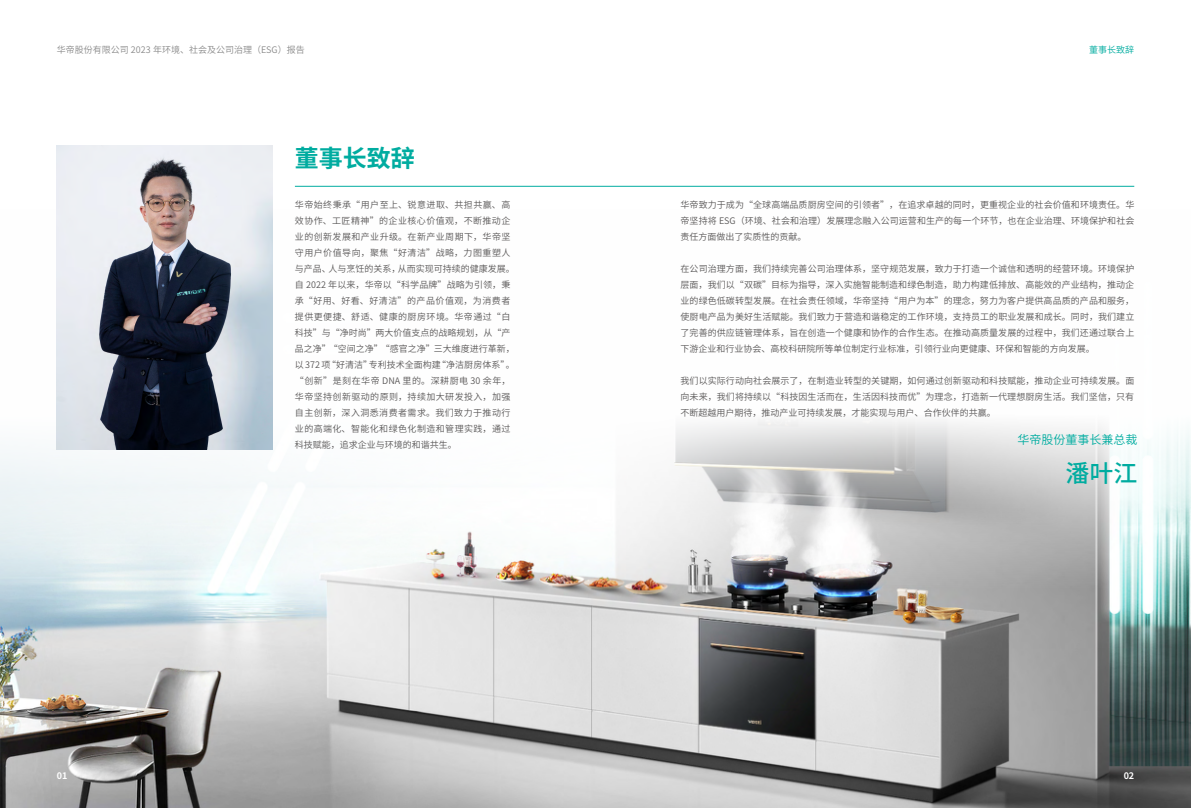
<style>
.page{position:relative;width:1191px;height:808px;background:#fff}
.page>*{position:absolute;margin:0;border:0;box-sizing:border-box;transform-origin:0 0}
.t1{font:700 24px "Source Han Sans CN";color:#00aca0}
.t2{font:500 24px "Source Han Sans CN";color:#00aca0}
.t3{font:12px "Source Han Sans CN";color:#00aca0}
.t4{font:9px/16px "Source Han Sans CN";letter-spacing:.005em;color:#595757;text-align:justify}
.t5{font:9px/16px "Source Han Sans CN";letter-spacing:.045em;color:#595757}
.t6{font:9px "Source Han Sans CN";color:#898989}
.t7{font:9px "Source Han Sans CN";color:#00aca0}
.t8{font:700 9px "Source Han Sans CN";color:#fff}
</style>
<div class="page">
<img style="left:0;top:209px;width:1191px;height:599px">
<img style="left:57px;top:145px;width:215px;height:304px">
<hr style="left:295px;top:186px;width:839px;height:1px;background:#00aca0">
<p class="t6" style="left:57px;top:44px;width:250px">华帝股份有限公司 2023 年环境、社会及公司治理（ESG）报告</p>
<p class="t7" style="left:1089px;top:44px;width:46px">董事长致辞</p>
<h1 class="t1" style="left:295px;top:145px;width:121px">董事长致辞</h1>
<p class="t5" style="left:295px;top:197px;width:221px">华帝始终秉承“用户至上、锐意进取、共担共赢、高效协作、工匠精神”的企业核心价值观，不断推动企业的创新发展和产业升级。在新产业周期下，华帝坚守用户价值导向，聚焦“好清洁”战略，力图重塑人与产品、人与烹饪的关系，从而实现可持续的健康发展。自 2022 年以来，华帝以“科学品牌”战略为引领，秉承“好用、好看、好清洁”的产品价值观，为消费者提供更便捷、舒适、健康的厨房环境。华帝通过“白科技”与“净时尚”两大价值支点的战略规划，从“产品之净”“空间之净”“感官之净”三大维度进行革新，以 372 项“好清洁”专利技术全面构建“净洁厨房体系”。“创新”是刻在华帝 DNA 里的。深耕厨电 30 余年，华帝坚持创新驱动的原则，持续加大研发投入，加强自主创新，深入洞悉消费者需求。我们致力于推动行业的高端化、智能化和绿色化制造和管理实践，通过科技赋能，追求企业与环境的和谐共生。</p>
<p class="t4" style="left:680px;top:197px;width:455px">华帝致力于成为“全球高端品质厨房空间的引领者”，在追求卓越的同时，更重视企业的社会价值和环境责任。华帝坚持将 ESG（环境、社会和治理）发展理念融入公司运营和生产的每一个环节，也在企业治理、环境保护和社会责任方面做出了实质性的贡献。</p>
<p class="t4" style="left:680px;top:261px;width:455px">在公司治理方面，我们持续完善公司治理体系，坚守规范发展，致力于打造一个诚信和透明的经营环境。环境保护层面，我们以“双碳”目标为指导，深入实施智能制造和绿色制造，助力构建低排放、高能效的产业结构，推动企业的绿色低碳转型发展。在社会责任领域，华帝坚持“用户为本”的理念，努力为客户提供高品质的产品和服务，使厨电产品为美好生活赋能。我们致力于营造和谐稳定的工作环境，支持员工的职业发展和成长。同时，我们建立了完善的供应链管理体系，旨在创造一个健康和协作的合作生态。在推动高质量发展的过程中，我们还通过联合上下游企业和行业协会、高校科研院所等单位制定行业标准，引领行业向更健康、环保和智能的方向发展。</p>
<p class="t4" style="left:680px;top:373px;width:455px">我们以实际行动向社会展示了，在制造业转型的关键期，如何通过创新驱动和科技赋能，推动企业可持续发展。面向未来，我们将持续以“科技因生活而在，生活因科技而优”为理念，打造新一代理想厨房生活。我们坚信，只有不断超越用户期待，推动产业可持续发展，才能实现与用户、合作伙伴的共赢。</p>
<h2 class="t3" style="left:1017px;top:433px;width:121px">华帝股份董事长兼总裁</h2>
<h1 class="t2" style="left:1065px;top:459px;width:73px">潘叶江</h1>
<p class="t8" style="left:57px;top:771px;width:12px">01</p>
<p class="t8" style="left:1123px;top:771px;width:12px">02</p>
</div>
